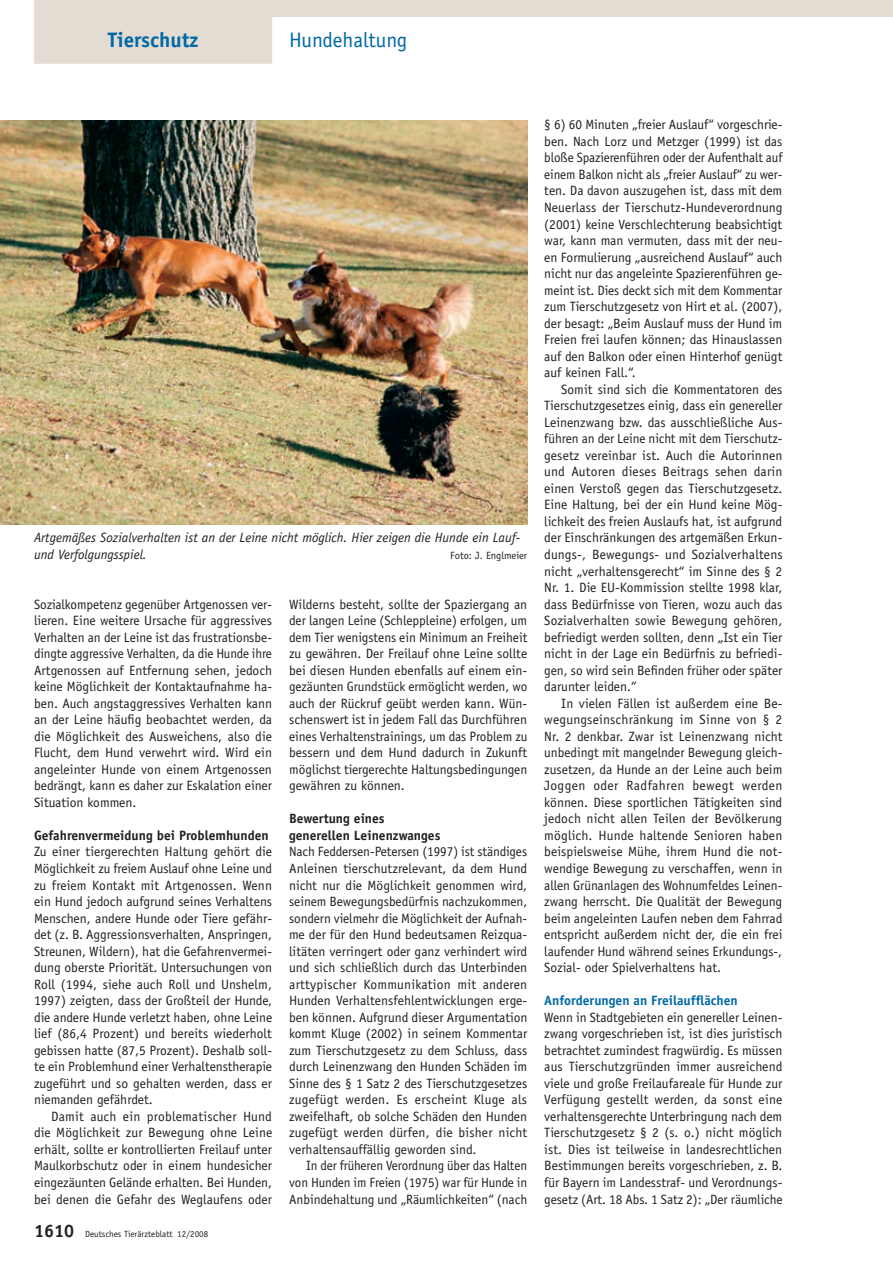
<style>
.page{position:relative;width:893px;height:1263px;background:#fff}
.page>*{position:absolute;margin:0;border:0;box-sizing:border-box;transform-origin:0 0}
.t1{font:21px "Officina Sans";color:#0068a5}
.t2{font:700 21px "Officina Sans";color:#0068a5}
.t3{font:13.5px/16.5px "Officina Sans";color:#231f20;text-align:justify}
.t4{font:13.5px/16.5px "Officina Sans";color:#231f20;text-align:justify;scale:.96 1}
.t5{font:italic 13.5px/16.5px "Officina Sans";color:#231f20}
.t6{font:700 13.5px/16.5px "Officina Sans";color:#231f20}
.t7{font:700 13.5px "Officina Sans";color:#0068a5}
.t8{font:10.5px "Officina Sans";color:#231f20}
.t9{font:9px "Officina Sans";color:#231f20}
.s1{font-weight:700;font-size:18px}
</style>
<div class="page">
<img style="left:0;top:120px;width:527px;height:405px">
<svg style="left:34px;top:0;width:859px;height:64px"></svg>
<h1 class="t2" style="left:108px;top:27px;width:92px">Tierschutz</h1>
<h1 class="t1" style="left:289px;top:27px;width:120px">Hundehaltung</h1>
<p class="t5" style="left:34px;top:530px;width:487px">Artgemäßes Sozialverhalten ist an der Leine nicht möglich. Hier zeigen die Hunde ein Lauf&shy;und Verfolgungsspiel.</p>
<p class="t8" style="left:450px;top:549px;width:79px">Foto: J. Englmeier</p>
<p class="t3" style="left:34px;top:596px;width:240px">Sozialkompetenz gegenüber Artgenossen ver&shy;lieren. Eine weitere Ursache für aggressives Verhalten an der Leine ist das frustrationsbe&shy;dingte aggressive Verhalten, da die Hunde ihre Artgenossen auf Entfernung sehen, jedoch keine Möglichkeit der Kontaktaufnahme ha&shy;ben. Auch angstaggressives Verhalten kann an der Leine häufig beobachtet werden, da die Möglichkeit des Ausweichens, also die Flucht, dem Hund verwehrt wird. Wird ein angeleinter Hunde von einem Artgenossen bedrängt, kann es daher zur Eskalation einer Situation kommen.</p>
<p class="t6" style="left:34px;top:827px;width:236px">Gefahrenvermeidung bei Problemhunden</p>
<p class="t3" style="left:34px;top:844px;width:240px">Zu einer tiergerechten Haltung gehört die Möglichkeit zu freiem Auslauf ohne Leine und zu freiem Kontakt mit Artgenossen. Wenn ein Hund jedoch aufgrund seines Verhaltens Menschen, andere Hunde oder Tiere gefähr&shy;det (z. B. Aggressionsverhalten, Anspringen, Streunen, Wildern), hat die Gefahrenvermei&shy;dung oberste Priorität. Untersuchungen von Roll (1994, siehe auch Roll und Unshelm, 1997) zeigten, dass der Großteil der Hunde, die andere Hunde verletzt haben, ohne Leine lief (86,4 Prozent) und bereits wiederholt gebissen hatte (87,5 Prozent). Deshalb soll&shy;te ein Problemhund einer Verhaltenstherapie zugeführt und so gehalten werden, dass er niemanden gefährdet.</p>
<p class="t3" style="left:34px;top:1108px;width:240px;text-indent:17px">Damit auch ein problematischer Hund die Möglichkeit zur Bewegung ohne Leine erhält, sollte er kontrollierten Freilauf unter Maulkorbschutz oder in einem hundesicher eingezäunten Gelände erhalten. Bei Hunden, bei denen die Gefahr des Weglaufens oder</p>
<p class="t9" style="left:34px;top:1228px;width:176px"><span class="s1">1610</span> Deutsches Tierärzteblatt 12/2008</p>
<p class="t3" style="left:289px;top:596px;width:240px">Wilderns besteht, sollte der Spaziergang an der langen Leine (Schleppleine) erfolgen, um dem Tier wenigstens ein Minimum an Freiheit zu gewähren. Der Freilauf ohne Leine sollte bei diesen Hunden ebenfalls auf einem ein&shy;gezäunten Grundstück ermöglicht werden, wo auch der Rückruf geübt werden kann. Wün&shy;schenswert ist in jedem Fall das Durchführen eines Verhaltenstrainings, um das Problem zu bessern und dem Hund dadurch in Zukunft möglichst tiergerechte Haltungsbedingungen gewähren zu können.</p>
<p class="t6" style="left:289px;top:810px;width:153px">Bewertung eines generellen Leinenzwanges</p>
<p class="t3" style="left:289px;top:844px;width:240px">Nach Feddersen-Petersen (1997) ist ständiges Anleinen tierschutzrelevant, da dem Hund nicht nur die Möglichkeit genommen wird, seinem Bewegungsbedürfnis nachzukommen, sondern vielmehr die Möglichkeit der Aufnah&shy;me der für den Hund bedeutsamen Reizqua&shy;litäten verringert oder ganz verhindert wird und sich schließlich durch das Unterbinden arttypischer Kommunikation mit anderen Hunden Verhaltensfehlentwicklungen erge&shy;ben können. Aufgrund dieser Argumentation kommt Kluge (2002) in seinem Kommentar zum Tierschutzgesetz zu dem Schluss, dass durch Leinenzwang den Hunden Schäden im Sinne des § 1 Satz 2 des Tierschutzgesetzes zugefügt werden. Es erscheint Kluge als zweifelhaft, ob solche Schäden den Hunden zugefügt werden dürfen, die bisher nicht verhaltensauffällig geworden sind.</p>
<p class="t4" style="left:289px;top:1158px;width:250px;text-indent:17px">In der früheren Verordnung über das Halten von Hunden im Freien (1975) war für Hunde in Anbindehaltung und „Räumlichkeiten“ (nach</p>
<p class="t3" style="left:544px;top:117px;width:240px">§ 6) 60 Minuten „freier Auslauf“ vorgeschrie&shy;ben. Nach Lorz und Metzger (1999) ist das bloße Spazierenführen oder der Aufenthalt auf einem Balkon nicht als „freier Auslauf“ zu wer&shy;ten. Da davon auszugehen ist, dass mit dem Neuerlass der Tierschutz-Hundeverordnung (2001) keine Verschlechterung beabsichtigt war, kann man vermuten, dass mit der neu&shy;en Formulierung „ausreichend Auslauf“ auch nicht nur das angeleinte Spazierenführen ge&shy;meint ist. Dies deckt sich mit dem Kommentar zum Tierschutzgesetz von Hirt et al. (2007), der besagt: „Beim Auslauf muss der Hund im Freien frei laufen können; das Hinauslassen auf den Balkon oder einen Hinterhof genügt auf keinen Fall.“.</p>
<p class="t3" style="left:544px;top:381px;width:240px;text-indent:17px">Somit sind sich die Kommentatoren des Tierschutzgesetzes einig, dass ein genereller Leinenzwang bzw. das ausschließliche Aus&shy;führen an der Leine nicht mit dem Tierschutz&shy;gesetz vereinbar ist. Auch die Autorinnen und Autoren dieses Beitrags sehen darin einen Verstoß gegen das Tierschutzgesetz.<br>Eine Haltung, bei der ein Hund keine Mög&shy;lichkeit des freien Auslaufs hat, ist aufgrund der Einschränkungen des artgemäßen Erkun&shy;dungs-, Bewegungs- und Sozialverhaltens nicht „verhaltensgerecht“ im Sinne des § 2<br>Nr. 1. Die EU-Kommission stellte 1998 klar, dass Bedürfnisse von Tieren, wozu auch das Sozialverhalten sowie Bewegung gehören, befriedigt werden sollten, denn „Ist ein Tier nicht in der Lage ein Bedürfnis zu befriedi&shy;gen, so wird sein Befinden früher oder später darunter leiden.“</p>
<p class="t3" style="left:544px;top:695px;width:240px;text-indent:17px">In vielen Fällen ist außerdem eine Be&shy;wegungseinschränkung im Sinne von § 2<br>Nr. 2 denkbar. Zwar ist Leinenzwang nicht unbedingt mit mangelnder Bewegung gleich&shy;zusetzen, da Hunde an der Leine auch beim Joggen oder Radfahren bewegt werden können. Diese sportlichen Tätigkeiten sind jedoch nicht allen Teilen der Bevölkerung möglich. Hunde haltende Senioren haben beispielsweise Mühe, ihrem Hund die not&shy;wendige Bewegung zu verschaffen, wenn in allen Grünanlagen des Wohnumfeldes Leinen&shy;zwang herrscht. Die Qualität der Bewegung beim angeleinten Laufen neben dem Fahrrad entspricht außerdem nicht der, die ein frei laufender Hund während seines Erkundungs-, Sozial- oder Spielverhaltens hat.</p>
<p class="t7" style="left:544px;top:992px;width:195px">Anforderungen an Freilaufflächen</p>
<p class="t3" style="left:544px;top:1009px;width:240px">Wenn in Stadtgebieten ein genereller Leinen&shy;zwang vorgeschrieben ist, ist dies juristisch betrachtet zumindest fragwürdig. Es müssen aus Tierschutzgründen immer ausreichend viele und große Freilaufareale für Hunde zur Verfügung gestellt werden, da sonst eine verhaltensgerechte Unterbringung nach dem Tierschutzgesetz § 2 (s. o.) nicht möglich ist. Dies ist teilweise in landesrechtlichen Bestimmungen bereits vorgeschrieben, z. B. für Bayern im Landesstraf- und Verordnungs&shy;gesetz (Art. 18 Abs. 1 Satz 2): „Der räumliche</p>
</div>
